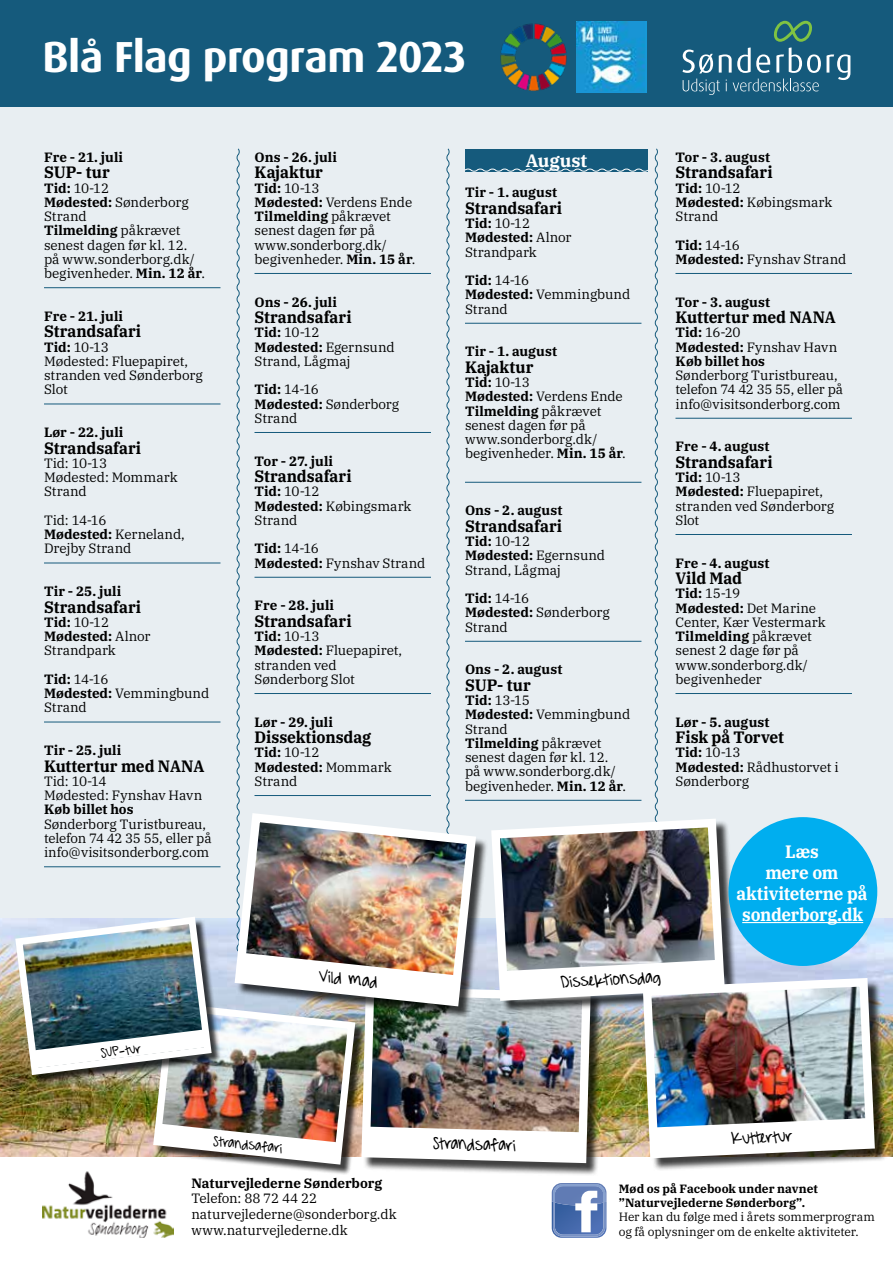
<style>
.page{position:relative;width:893px;height:1263px;background:#fff}
.page>*{position:absolute;margin:0;border:0;box-sizing:border-box;transform-origin:0 0}
.t1{font:700 43.5px "Dax Pro";letter-spacing:-.015em;color:#fff}
.t2{font:21px "A Hundred Miles";color:#000}
.t3{font:700 18px/21px "IBM Plex Serif";letter-spacing:-.015em;color:#fff;text-align:center;scale:.95 1}
.t4{font:700 18px "IBM Plex Serif";letter-spacing:-.015em;color:#fff}
.t5{font:17.55px "A Hundred Miles";color:#000}
.t6{font:16.95px "A Hundred Miles";color:#000}
.t7{font:700 16.5px "IBM Plex Serif";color:#000;scale:.95 1}
.t8{font:13.5px/14.2px "IBM Plex Serif";letter-spacing:-.01em;color:#000}
.t9{font:700 13.5px/14.2px "IBM Plex Serif";letter-spacing:.005em;color:#000}
.t10{font:12px/14.2px "IBM Plex Serif";letter-spacing:-.005em;color:#000}
.t11{font:700 12px/14.2px "IBM Plex Serif";letter-spacing:-.005em;color:#000}
.s1{font-weight:700}
.s2{font-weight:400}
</style>
<div class="page">
<div style="left:0;top:106px;width:893px;height:813px;background:#e8eef2"></div>
<div style="left:0;top:0;width:893px;height:106px;background:#155a7c"></div>
<img style="left:576px;top:22px;width:71px;height:70px">
<svg style="left:774px;top:21px;width:38px;height:21px"></svg>
<svg style="left:682px;top:48px;width:168px;height:47px"></svg>
<img style="left:0;top:919px;width:893px;height:238px">
<img style="left:500px;top:23px;width:67px;height:68px">
<div style="left:363px;top:988px;width:240px;height:188px;background:#000;opacity:.75"></div>
<div style="left:645px;top:980px;width:243px;height:191px;background:#000;opacity:.75"></div>
<svg style="left:868px;top:973px;width:11px;height:190px"></svg>
<svg style="left:552px;top:1183px;width:54px;height:55px"></svg>
<img style="left:43px;top:1171px;width:130px;height:66px">
<div style="left:155px;top:1004px;width:211px;height:171px;background:#000;opacity:.75"></div>
<img style="left:12px;top:148px;width:856px;height:1020px">
<h1 class="t1" style="left:43px;top:29px;width:425px">Blå Flag program 2023</h1>
<p class="t9" style="left:44px;top:149px;width:81px">Fre - 21. juli</p>
<p class="t7" style="left:44px;top:159px;width:71px">SUP- tur</p>
<p class="t8" style="left:44px;top:180px;width:162px"><span class="s1">Tid:</span> 10-12<br><span class="s1">Mødested:</span> Sønderborg<br>Strand<br><span class="s1">Tilmelding</span> påkrævet senest dagen før kl. 12. på www.sonderborg.dk/ begivenheder. <span class="s1">Min. 12 år</span>.</p>
<p class="t9" style="left:44px;top:308px;width:81px">Fre - 21. juli</p>
<p class="t7" style="left:44px;top:318px;width:104px">Strandsafari</p>
<p class="t8" style="left:44px;top:339px;width:160px"><span class="s1">Tid:</span> 10-13<br>Mødested: Fluepapiret, stranden ved Sønderborg<br>Slot</p>
<p class="t9" style="left:44px;top:424px;width:81px">Lør - 22. juli</p>
<p class="t7" style="left:44px;top:435px;width:104px">Strandsafari</p>
<p class="t8" style="left:44px;top:455px;width:135px">Tid: 10-13<br>Mødested: Mommark<br>Strand</p>
<p class="t8" style="left:44px;top:512px;width:142px">Tid: 14-16<br><span class="s1">Mødested:</span> Kerneland,<br>Drejby Strand</p>
<p class="t9" style="left:44px;top:583px;width:79px">Tir - 25. juli</p>
<p class="t7" style="left:44px;top:594px;width:104px">Strandsafari</p>
<p class="t8" style="left:44px;top:614px;width:108px"><span class="s1">Tid:</span> 10-12<br><span class="s1">Mødested:</span> Alnor<br>Strandpark</p>
<p class="t8" style="left:44px;top:671px;width:167px"><span class="s1">Tid:</span> 14-16<br><span class="s1">Mødested:</span> Vemmingbund<br>Strand</p>
<p class="t9" style="left:44px;top:742px;width:79px">Tir - 25. juli</p>
<p class="t7" style="left:44px;top:753px;width:170px">Kuttertur med NANA</p>
<p class="t8" style="left:44px;top:773px;width:160px">Tid: 10-14<br>Mødested: Fynshav Havn</p>
<p class="t9" style="left:44px;top:801px;width:91px">Køb billet hos</p>
<p class="t8" style="left:44px;top:816px;width:169px">Sønderborg Turistbureau, telefon 74 42 35 55, eller på info@visitsonderborg.com</p>
<p class="t6" style="left:100px;top:1044px;width:42px;rotate:-7deg">SUP-tur</p>
<p class="t9" style="left:254px;top:149px;width:84px">Ons - 26. juli</p>
<p class="t7" style="left:254px;top:159px;width:74px">Kajaktur</p>
<p class="t8" style="left:254px;top:180px;width:162px"><span class="s1">Tid:</span> 10-13<br><span class="s1">Mødested:</span> Verdens Ende<br><span class="s1">Tilmelding</span> påkrævet senest dagen før på www.sonderborg.dk/ begivenheder. <span class="s1">Min. 15 år</span>.</p>
<p class="t9" style="left:254px;top:294px;width:84px">Ons - 26. juli</p>
<p class="t7" style="left:254px;top:304px;width:104px">Strandsafari</p>
<p class="t8" style="left:254px;top:324px;width:142px"><span class="s1">Tid:</span> 10-12<br><span class="s1">Mødested:</span> Egernsund<br>Strand, Lågmaj</p>
<p class="t8" style="left:254px;top:381px;width:146px"><span class="s1">Tid:</span> 14-16<br><span class="s1">Mødested:</span> Sønderborg<br>Strand</p>
<p class="t9" style="left:254px;top:453px;width:80px">Tor - 27. juli</p>
<p class="t7" style="left:254px;top:463px;width:104px">Strandsafari</p>
<p class="t8" style="left:254px;top:483px;width:158px"><span class="s1">Tid:</span> 10-12<br><span class="s1">Mødested:</span> Købingsmark<br>Strand</p>
<p class="t8" style="left:254px;top:540px;width:172px"><span class="s1">Tid:</span> 14-16<br><span class="s1">Mødested:</span> Fynshav Strand</p>
<p class="t9" style="left:254px;top:597px;width:81px">Fre - 28. juli</p>
<p class="t7" style="left:254px;top:608px;width:104px">Strandsafari</p>
<p class="t8" style="left:254px;top:628px;width:149px"><span class="s1">Tid:</span> 10-13<br><span class="s1">Mødested:</span> Fluepapiret, stranden ved<br>Sønderborg Slot</p>
<p class="t9" style="left:254px;top:714px;width:80px">Lør - 29. juli</p>
<p class="t7" style="left:254px;top:724px;width:125px">Dissektionsdag</p>
<p class="t8" style="left:254px;top:744px;width:139px"><span class="s1">Tid:</span> 10-12<br><span class="s1">Mødested:</span> Mommark<br>Strand</p>
<h2 class="t2" style="left:320px;top:965px;width:61px;rotate:6deg">Vild mad</h2>
<h3 class="t4" style="left:526px;top:146px;width:63px">August</h3>
<p class="t9" style="left:465px;top:184px;width:94px">Tir - 1. august</p>
<p class="t7" style="left:465px;top:195px;width:104px">Strandsafari</p>
<p class="t8" style="left:465px;top:215px;width:108px"><span class="s1">Tid:</span> 10-12<br><span class="s1">Mødested:</span> Alnor<br>Strandpark</p>
<p class="t8" style="left:465px;top:272px;width:167px"><span class="s1">Tid:</span> 14-16<br><span class="s1">Mødested:</span> Vemmingbund<br>Strand</p>
<p class="t9" style="left:465px;top:343px;width:94px">Tir - 1. august</p>
<p class="t7" style="left:465px;top:354px;width:74px">Kajaktur</p>
<p class="t8" style="left:465px;top:374px;width:162px"><span class="s1">Tid:</span> 10-13<br><span class="s1">Mødested:</span> Verdens Ende<br><span class="s1">Tilmelding</span> påkrævet senest dagen før på www.sonderborg.dk/ begivenheder. <span class="s1">Min. 15 år</span>.</p>
<p class="t9" style="left:465px;top:502px;width:99px">Ons - 2. august</p>
<p class="t7" style="left:465px;top:513px;width:104px">Strandsafari</p>
<p class="t8" style="left:465px;top:533px;width:142px"><span class="s1">Tid:</span> 10-12<br><span class="s1">Mødested:</span> Egernsund<br>Strand, Lågmaj</p>
<p class="t8" style="left:465px;top:590px;width:146px"><span class="s1">Tid:</span> 14-16<br><span class="s1">Mødested:</span> Sønderborg<br>Strand</p>
<p class="t9" style="left:465px;top:661px;width:99px">Ons - 2. august</p>
<p class="t7" style="left:465px;top:672px;width:71px">SUP- tur</p>
<p class="t8" style="left:465px;top:692px;width:167px"><span class="s1">Tid:</span> 13-15<br><span class="s1">Mødested:</span> Vemmingbund<br>Strand<br><span class="s1">Tilmelding</span> påkrævet senest dagen før kl. 12.<br>på www.sonderborg.dk/ begivenheder. <span class="s1">Min. 12 år</span>.</p>
<p class="t9" style="left:675px;top:149px;width:96px">Tor - 3. august</p>
<p class="t7" style="left:675px;top:159px;width:104px">Strandsafari</p>
<p class="t8" style="left:675px;top:180px;width:158px"><span class="s1">Tid:</span> 10-12<br><span class="s1">Mødested:</span> Købingsmark<br>Strand</p>
<p class="t8" style="left:675px;top:237px;width:172px"><span class="s1">Tid:</span> 14-16<br><span class="s1">Mødested:</span> Fynshav Strand</p>
<p class="t9" style="left:675px;top:294px;width:96px">Tor - 3. august</p>
<p class="t7" style="left:675px;top:304px;width:170px">Kuttertur med NANA</p>
<p class="t9" style="left:675px;top:324px;width:163px">Tid: <span class="s2">16-20<br></span>Mødested: <span class="s2">Fynshav Havn<br></span>Køb billet hos</p>
<p class="t8" style="left:675px;top:367px;width:169px">Sønderborg Turistbureau, telefon 74 42 35 55, eller på info@visitsonderborg.com</p>
<p class="t9" style="left:675px;top:438px;width:96px">Fre - 4. august</p>
<p class="t7" style="left:675px;top:449px;width:104px">Strandsafari</p>
<p class="t8" style="left:675px;top:469px;width:160px"><span class="s1">Tid:</span> 10-13<br><span class="s1">Mødested:</span> Fluepapiret, stranden ved Sønderborg<br>Slot</p>
<p class="t9" style="left:675px;top:555px;width:96px">Fre - 4. august</p>
<p class="t7" style="left:675px;top:565px;width:72px">Vild Mad</p>
<p class="t8" style="left:675px;top:585px;width:152px"><span class="s1">Tid:</span> 15-19<br><span class="s1">Mødested:</span> Det Marine<br>Center, Kær Vestermark<br><span class="s1">Tilmelding</span> påkrævet senest 2 dage før på www.sonderborg.dk/ begivenheder</p>
<p class="t9" style="left:675px;top:714px;width:95px">Lør - 5. august</p>
<p class="t7" style="left:675px;top:724px;width:116px">Fisk på Torvet</p>
<p class="t8" style="left:675px;top:744px;width:165px"><span class="s1">Tid:</span> 10-13<br><span class="s1">Mødested:</span> Rådhustorvet i<br>Sønderborg</p>
<h2 class="t2" style="left:560px;top:971px;width:101px;rotate:-3deg">Dissektionsdag</h2>
<h3 class="t3" style="left:736px;top:840px;width:139px">Læs<br>mere om aktiviteterne på sonderborg.dk</h3>
<p class="t5" style="left:214px;top:1132px;width:71px;rotate:6deg">Strandsafari</p>
<h2 class="t2" style="left:433px;top:1132px;width:84px;rotate:2deg">Strandsafari</h2>
<h2 class="t2" style="left:731px;top:1128px;width:63px;rotate:-3deg">Kuttertur</h2>
<p class="t9" style="left:191px;top:1174px;width:193px">Naturvejlederne Sønderborg</p>
<p class="t8" style="left:191px;top:1189px;width:207px;line-height:15.8px">Telefon: 88 72 44 22 naturvejlederne@sonderborg.dk www.naturvejlederne.dk</p>
<p class="t11" style="left:619px;top:1180px;width:201px">Mød os på Facebook under navnet ”Naturvejlederne Sønderborg”.</p>
<p class="t10" style="left:619px;top:1209px;width:258px">Her kan du følge med i årets sommerprogram og få oplysninger om de enkelte aktiviteter.</p>
</div>
